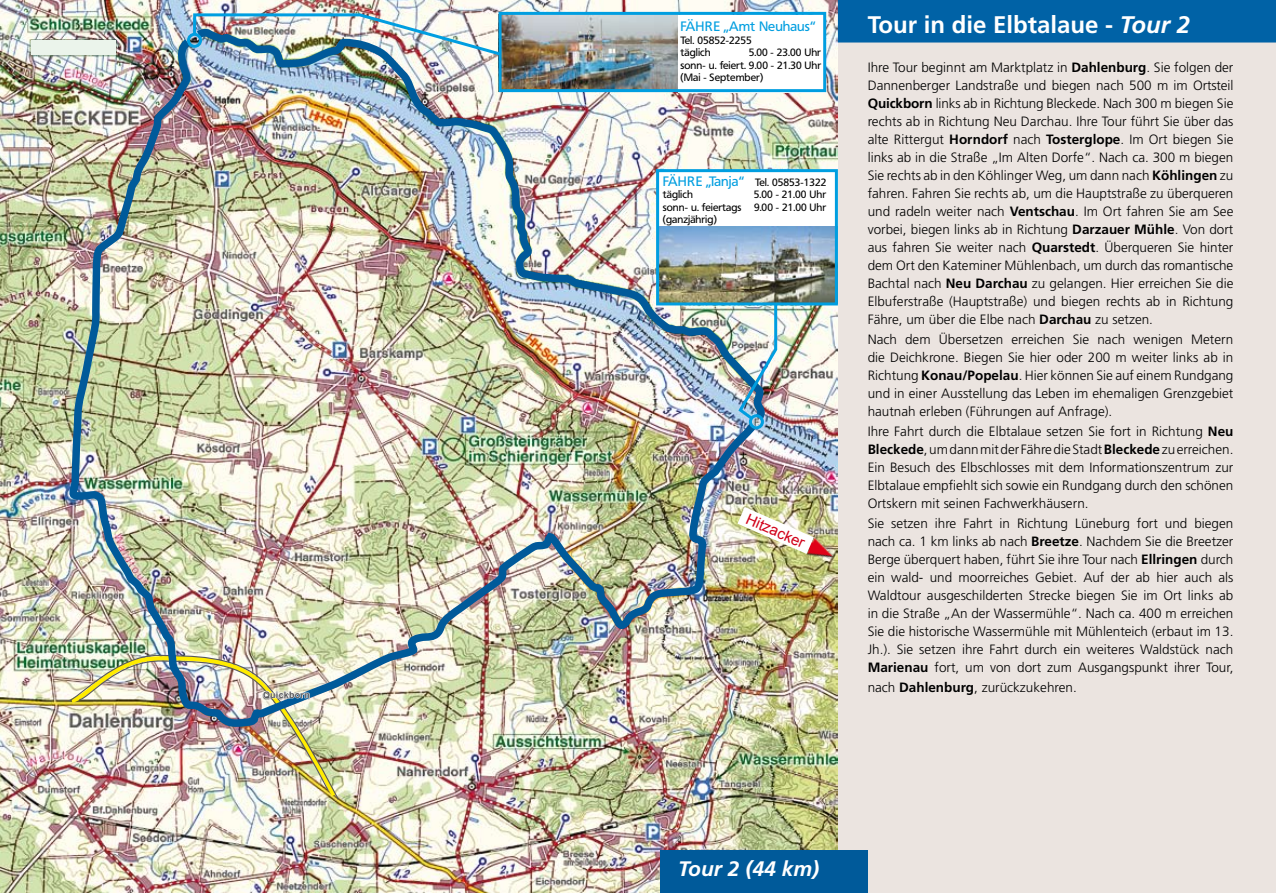
<style>
.page{position:relative;width:1276px;height:893px;background:#fff}
.page>*{position:absolute;margin:0;border:0;box-sizing:border-box;transform-origin:0 0}
.t1{font:700 24px "Frutiger";color:#fff}
.t2{font:italic 700 21px "Frutiger";color:#fff}
.t3{font:15px "Arial";color:#d10019}
.t4{font:300 13.5px/18px "Frutiger";color:#000;text-align:justify}
.t5{font:13.5px "Frutiger BSK";color:#009ee0}
.t6{font:10.5px/12.6px "Frutiger BSK";color:#000}
.t7{font:700 9px "Arial";letter-spacing:.025em;color:#58585a}
.s1{font-size:13.5px;color:#009ee0}
.s2{font-style:italic}
.s3{font-weight:700}
</style>
<div class="page">
<div style="left:838px;top:0;width:438px;height:893px;background:#ebe4e0"></div>
<img style="left:0;top:0;width:838px;height:893px">
<div style="left:838px;top:0;width:438px;height:43px;background:#0062a6"></div>
<div style="left:660px;top:850px;width:207px;height:43px;background:#005a9a"></div>
<img style="left:71px;top:32px;width:692px;height:702px">
<img style="left:66px;top:653px;width:273px;height:147px">
<img style="left:188px;top:24px;width:580px;height:403px">
<div style="left:657px;top:172px;width:181px;height:58px;background:#fff"></div>
<img style="left:660px;top:227px;width:174px;height:74px">
<img style="left:502px;top:16px;width:176px;height:72px">
<div style="left:678px;top:15px;width:146px;height:77px;background:#fff"></div>
<div style="left:498px;top:12px;width:328px;height:80px;border:3px solid #009ee0"></div>
<div style="left:656px;top:169px;width:182px;height:136px;border:3px solid #009ee0"></div>
<img style="left:191px;top:12px;width:313px;height:46px">
<div style="left:187px;top:33px;width:15px;height:15px;border:3px solid #009ee0;border-radius:50%"></div>
<img style="left:736px;top:302px;width:42px;height:120px">
<div style="left:749px;top:414px;width:15px;height:15px;border:3px solid #009ee0;border-radius:50%"></div>
<div style="left:31px;top:41px;width:85px;height:14px;background:#ebf4eb"></div>
<img style="left:775px;top:520px;width:63px;height:54px">
<img style="left:737px;top:507px;width:77px;height:47px">
<p class="t7" style="left:263px;top:689px;width:48px">Quickborn</p>
<p class="t5" style="left:680px;top:18px;width:136px">FÄHRE „Amt Neuhaus“</p>
<p class="t6" style="left:680px;top:34px;width:73px">Tel. 05852-2255 täglich</p>
<p class="t6" style="left:680px;top:46px;width:142px;text-align:justify;text-indent:68px">5.00 - 23.00 Uhr sonn- u. feiert. 9.00 - 21.30 Uhr (Mai - September)</p>
<p class="t6" style="left:663px;top:176px;width:165px"><span class="s1">FÄHRE „Tanja“</span> Tel. 05853-1322 täglich</p>
<p class="t6" style="left:663px;top:188px;width:165px;text-align:justify;text-indent:91px">5.00 - 21.00 Uhr sonn- u. feiertags 9.00 - 21.00 Uhr (ganzjährig)</p>
<p class="t3" style="left:751px;top:509px;width:64px;rotate:24deg">Hitzacker</p>
<h1 class="t1" style="left:867px;top:10px;width:324px">Tour in die Elbtalaue - <span class="s2">Tour 2</span></h1>
<p class="t4" style="left:867px;top:58px;width:367px">Ihre Tour beginnt am Marktplatz in <span class="s3">Dahlenburg</span>. Sie folgen der Dannenberger Landstraße und biegen nach 500 m im Ortsteil <span class="s3">Quickborn</span> links ab in Richtung Bleckede. Nach 300 m biegen Sie rechts ab in Richtung Neu Darchau. Ihre Tour führt Sie über das alte Rittergut <span class="s3">Horndorf</span> nach <span class="s3">Tosterglope</span>. Im Ort biegen Sie links ab in die Straße „Im Alten Dorfe“. Nach ca. 300 m biegen Sie rechts ab in den Köhlinger Weg, um dann nach <span class="s3">Köhlingen</span> zu fahren. Fahren Sie rechts ab, um die Hauptstraße zu überqueren und radeln weiter nach <span class="s3">Ventschau</span>. Im Ort fahren Sie am See vorbei, biegen links ab in Richtung <span class="s3">Darzauer Mühle</span>. Von dort aus fahren Sie weiter nach <span class="s3">Quarstedt</span>. Überqueren Sie hinter dem Ort den Kateminer Mühlenbach, um durch das romantische Bachtal nach <span class="s3">Neu Darchau</span> zu gelangen. Hier erreichen Sie die Elbuferstraße (Hauptstraße) und biegen rechts ab in Richtung Fähre, um über die Elbe nach <span class="s3">Darchau</span> zu setzen.</p>
<p class="t4" style="left:867px;top:331px;width:367px">Nach dem Übersetzen erreichen Sie nach wenigen Metern die Deichkrone. Biegen Sie hier oder 200 m weiter links ab in Richtung <span class="s3">Konau/Popelau</span>. Hier können Sie auf einem Rundgang und in einer Ausstellung das Leben im ehemaligen Grenzgebiet hautnah erleben (Führungen auf Anfrage).</p>
<p class="t4" style="left:867px;top:423px;width:367px">Ihre Fahrt durch die Elbtalaue setzen Sie fort in Richtung <span class="s3">Neu Bleckede</span>, um dann mit der Fähre die Stadt <span class="s3">Bleckede</span> zu erreichen.<br>Ein Besuch des Elbschlosses mit dem Informationszentrum zur Elbtalaue empfiehlt sich sowie ein Rundgang durch den schönen Ortskern mit seinen Fachwerkhäusern.</p>
<p class="t4" style="left:867px;top:515px;width:367px">Sie setzen ihre Fahrt in Richtung Lüneburg fort und biegen nach ca. 1 km links ab nach <span class="s3">Breetze</span>. Nachdem Sie die Breetzer Berge überquert haben, führt Sie ihre Tour nach <span class="s3">Ellringen</span> durch ein wald- und moorreiches Gebiet. Auf der ab hier auch als Waldtour ausgeschilderten Strecke biegen Sie im Ort links ab in die Straße „An der Wassermühle“. Nach ca. 400 m erreichen Sie die historische Wassermühle mit Mühlenteich (erbaut im 13.<br>Jh.). Sie setzen ihre Fahrt durch ein weiteres Waldstück nach <span class="s3">Marienau</span> fort, um von dort zum Ausgangspunkt ihrer Tour,</p>
<p class="t4" style="left:867px;top:678px;width:211px">nach <span class="s3">Dahlenburg</span>, zurückzukehren.</p>
<h2 class="t2" style="left:678px;top:856px;width:142px">Tour 2 (44 km)</h2>
</div>
